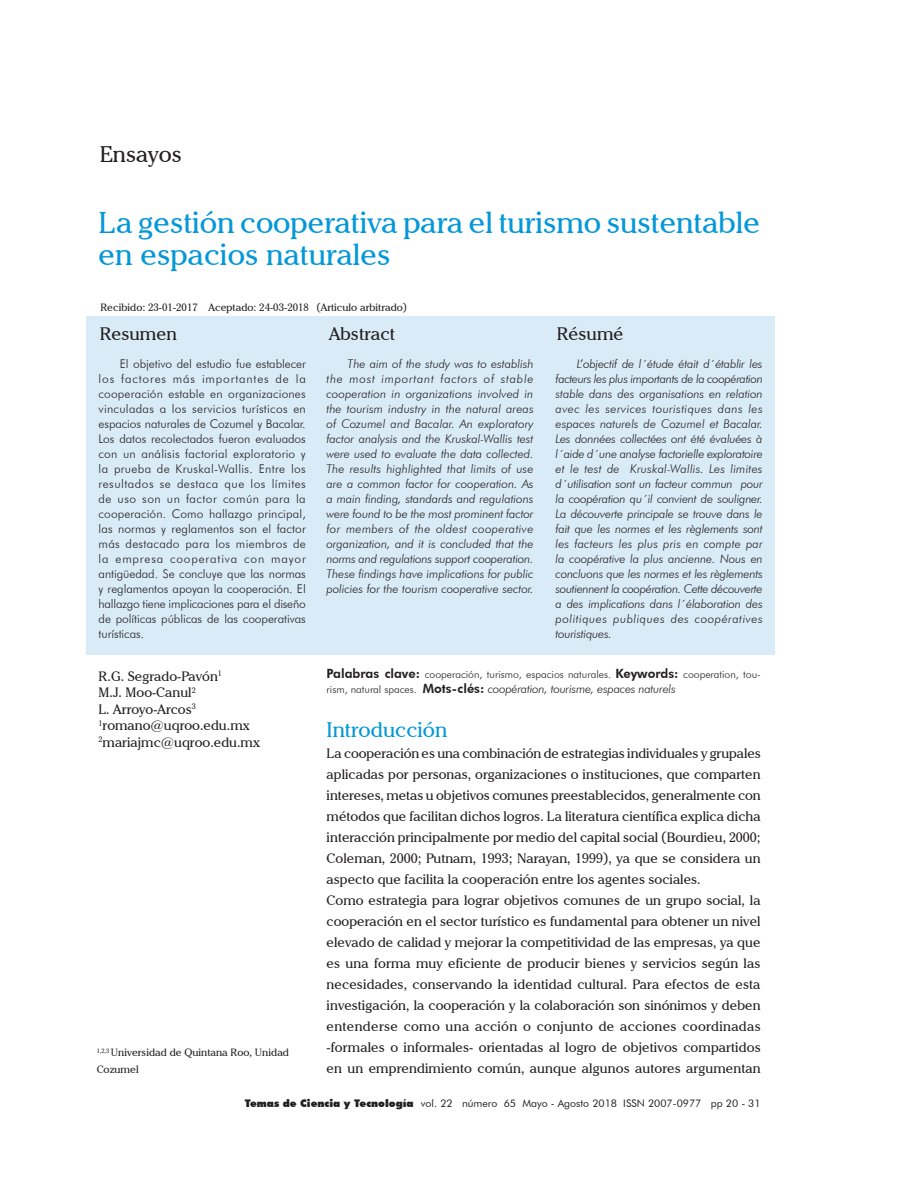
<style>
.page{position:relative;width:918px;height:1188px;background:#fff}
.page>*{position:absolute;margin:0;border:0;box-sizing:border-box;transform-origin:0 0}
._1__Cabeza{font:30px/31.5px "Cheltenham IT Cby BT";letter-spacing:-.005em;color:#0498d9}
.ensayo{font:22.5px "Cheltenham IT Cby BT";color:#231f20}
.T-4vida-academic{font:21px "Cheltenham IT Cby BT";color:#0498d9}
.AbstracsTitulos{font:18px "Cheltenham IT Cby BT";color:#231f20}
.Sin_espaciado{font:13.5px/21px "Cheltenham IT Cby BT";color:#231f20;text-align:justify}
.abstrait__frances{font:italic 300 12px/15px "Futura BT";letter-spacing:.04em;color:#231f20;text-align:justify}
.abstract__resumen_in{font:300 12px/15px "Futura BT";letter-spacing:-.005em;color:#231f20;text-align:justify}
.abstract__resumen_in-2{font:italic 300 12px/15px "Futura BT";letter-spacing:-.005em;color:#231f20;text-align:justify}
.T-4vida-academic-2{font:italic 300 12px "Futura BT";letter-spacing:-.02em;color:#231f20}
.T-4vida-academic-3{font:300 10.5px "Futura BT";color:#231f20}
.t1{font:10.5px "Futura BT";color:#231f20}
.pie_de_autor{font:10.5px "Cheltenham IT Cby BT";color:#231f20}
.Sin_espaciado-2{font:10.5px/16.5px "Cheltenham IT Cby BT";color:#231f20}
.s1{font-weight:800;font-size:12.75px}
.s2{font-style:normal;font-size:10.5px}
.s3{font-weight:800;font-style:normal;font-size:12.75px}
.s4{font-weight:900}
</style>
<div class="page">
<div style="left:86px;top:316px;width:688px;height:339px;background:#d9ebf7"></div>
<p class="ensayo" style="left:100px;top:140px;width:83px">Ensayos</p>
<p class="_1__Cabeza" style="left:99px;top:206px;width:663px">La gestión cooperativa para el turismo sustentable en espacios naturales</p>
<p class="pie_de_autor" style="left:101px;top:301px;width:308px">Recibido: 23-01-2017 Aceptado: 24-03-2018 (Articulo arbitrado)</p>
<p class="AbstracsTitulos" style="left:100px;top:322px;width:79px">Resumen</p>
<p class="AbstracsTitulos" style="left:329px;top:322px;width:68px">Abstract</p>
<p class="AbstracsTitulos" style="left:557px;top:322px;width:68px">Résumé</p>
<p class="abstract__resumen_in" style="left:99px;top:356px;width:209px;text-indent:21px">El objetivo del estudio fue establecer los factores más importantes de la cooperación estable en organizaciones vinculadas a los servicios turísticos en espacios naturales de Cozumel y Bacalar.<br>Los datos recolectados fueron evaluados con un análisis factorial exploratorio y la prueba de Kruskal-Wallis. Entre los resultados se destaca que los límites de uso son un factor común para la cooperación. Como hallazgo principal, las normas y reglamentos son el factor más destacado para los miembros de la empresa cooperativa con mayor antigüedad. Se concluye que las normas y reglamentos apoyan la cooperación. El hallazgo tiene implicaciones para el diseño de políticas públicas de las cooperativas turísticas.</p>
<p class="Sin_espaciado" style="left:99px;top:665px;width:125px">R.G. Segrado-Pavón<sup>1</sup></p>
<p class="Sin_espaciado" style="left:99px;top:682px;width:99px">M.J. Moo-Canul<sup>2</sup></p>
<p class="Sin_espaciado" style="left:99px;top:698px;width:99px">L. Arroyo-Arcos<sup>3</sup></p>
<p class="Sin_espaciado" style="left:99px;top:717px;width:163px;line-height:16.5px"><sup>1</sup>romano@uqroo.edu.mx<br><sup>2</sup>mariajmc@uqroo.edu.mx</p>
<p class="Sin_espaciado-2" style="left:97px;top:1044px;width:194px"><sup>1,2,3</sup> Universidad de Quintana Roo, Unidad<br>Cozumel</p>
<p class="abstract__resumen_in-2" style="left:326px;top:356px;width:209px;text-indent:21px">The aim of the study was to establish the most important factors of stable cooperation in organizations involved in the tourism industry in the natural areas of Cozumel and Bacalar. An exploratory factor analysis and the Kruskal-Wallis test were used to evaluate the data collected.<br>The results highlighted that limits of use are a common factor for cooperation. As a main finding, standards and regulations were found to be the most prominent factor for members of the oldest cooperative organization, and it is concluded that the norms and regulations support cooperation.<br>These findings have implications for public policies for the tourism cooperative sector.</p>
<p class="abstrait__frances" style="left:556px;top:356px;width:209px;text-indent:21px">L’objectif de l´étude était d´établir les facteurs les plus importants de la coopération stable dans des organisations en relation avec les services touristiques dans les espaces naturels de Cozumel et Bacalar.<br>Les données collectées ont été évaluées à l´aide d´une analyse factorielle exploratoire et le test de Kruskal-Wallis. Les limites d´utilisation sont un facteur commun pour la coopération qu´il convient de souligner.<br>La découverte principale se trouve dans le fait que les normes et les règlements sont les facteurs les plus pris en compte par la coopérative la plus ancienne. Nous en concluons que les normes et les règlements soutiennent la coopération. Cette découverte a des implications dans l´élaboration des politiques publiques des coopératives touristiques.</p>
<p class="T-4vida-academic-3" style="left:327px;top:668px;width:436px"><span class="s1">Palabras clave:</span> cooperación, turismo, espacios naturales. <span class="s1">Keywords:</span> cooperation, tou-</p>
<p class="T-4vida-academic-2" style="left:327px;top:682px;width:351px"><span class="s2">rism, natural spaces.</span> <span class="s3">Mots-clés:</span> coopération, tourisme, espaces naturels</p>
<p class="T-4vida-academic" style="left:327px;top:716px;width:122px">Introducción</p>
<p class="Sin_espaciado" style="left:327px;top:742px;width:436px">La cooperación es una combinación de estrategias individuales y grupales aplicadas por personas, organizaciones o instituciones, que comparten intereses, metas u objetivos comunes preestablecidos, generalmente con métodos que facilitan dichos logros. La literatura científica explica dicha interacción principalmente por medio del capital social (Bourdieu, 2000; Coleman, 2000; Putnam, 1993; Narayan, 1999), ya que se considera un aspecto que facilita la cooperación entre los agentes sociales.</p>
<p class="Sin_espaciado" style="left:327px;top:889px;width:436px">Como estrategia para lograr objetivos comunes de un grupo social, la cooperación en el sector turístico es fundamental para obtener un nivel elevado de calidad y mejorar la competitividad de las empresas, ya que es una forma muy eficiente de producir bienes y servicios según las necesidades, conservando la identidad cultural. Para efectos de esta investigación, la cooperación y la colaboración son sinónimos y deben entenderse como una acción o conjunto de acciones coordinadas -formales o informales- orientadas al logro de objetivos compartidos en un emprendimiento común, aunque algunos autores argumentan</p>
<p class="t1" style="left:245px;top:1097px;width:517px"><span class="s4">Temas de Ciencia y Tecnología</span> vol. 22 número 65 Mayo - Agosto 2018 ISSN 2007-0977 pp 20 - 31</p>
</div>
